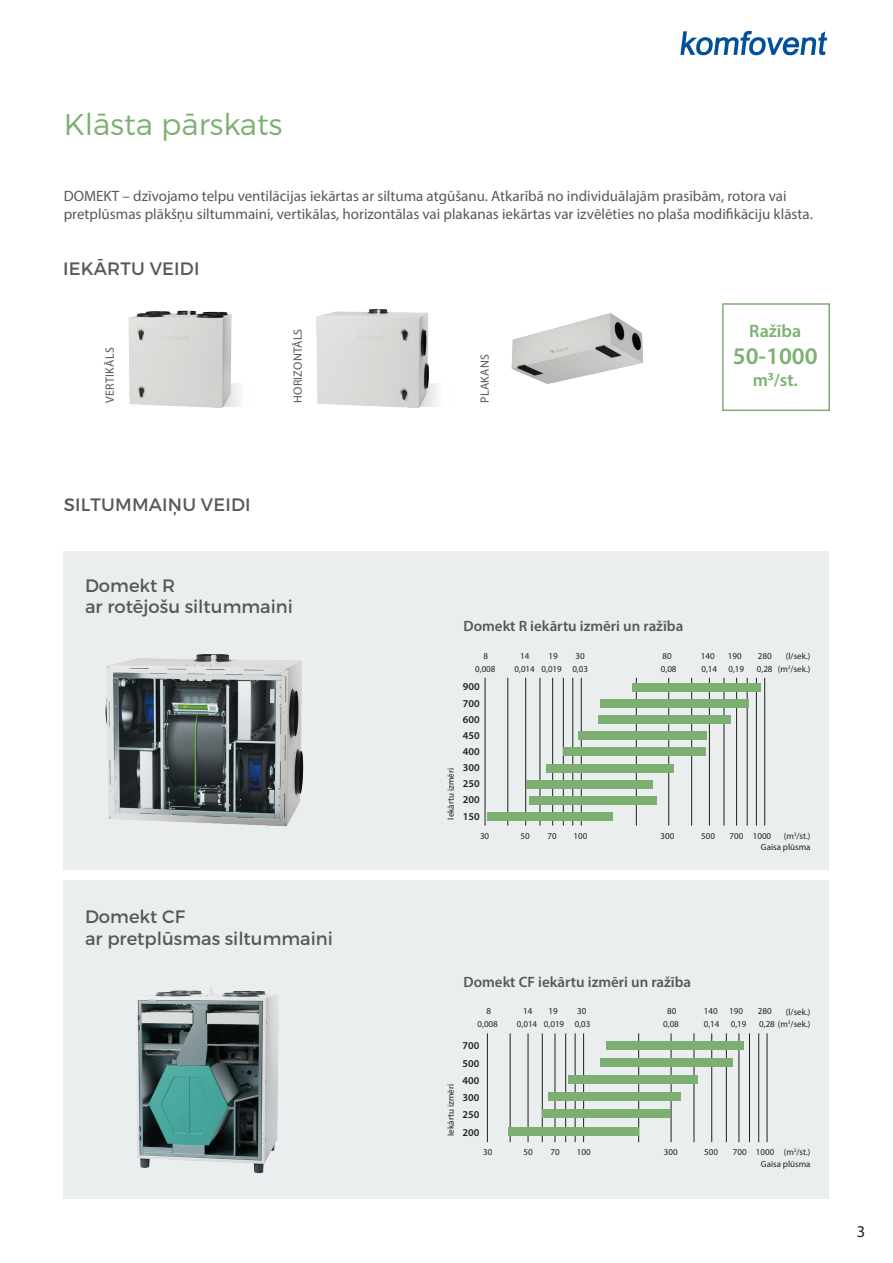
<style>
.page{position:relative;width:893px;height:1263px;background:#fff}
.page>*{position:absolute;margin:0;border:0;box-sizing:border-box;transform-origin:0 0}
.t1{font:300 30px "Montserrat";color:#7bb070}
.t2{font:600 24px "Myriad Pro";color:#7bb070}
.t3{font:18px/21.6px "Montserrat";color:#57585a}
.t4{font:600 18px "Myriad Pro";color:#7bb070}
.t5{font:16.5px "Myriad Pro";color:#231f20}
.t6{font:15px/18px "Myriad Pro";color:#57585a}
.t7{font:600 15px "Myriad Pro";color:#57585a}
.t8{font:12px "Myriad Pro";letter-spacing:.02em;color:#57585a}
.t9{font:600 10.5px/16.2px "Myriad Pro";color:#231f20;text-align:justify}
.t10{font:9px "Myriad Pro";color:#231f20}
</style>
<div class="page">
<svg style="left:680px;top:31px;width:147px;height:24px"></svg>
<svg style="left:235px;top:384px;width:4px;height:23px"></svg>
<svg style="left:433px;top:384px;width:4px;height:23px"></svg>
<div style="left:64px;top:880px;width:765px;height:319px;background:#ebeeef"></div>
<div style="left:64px;top:551px;width:765px;height:319px;background:#ebeeef"></div>
<img style="left:105px;top:654px;width:199px;height:173px">
<img style="left:136px;top:989px;width:143px;height:184px">
<hr style="left:487px;top:1033px;width:1px;height:109px;background:#231f20">
<hr style="left:510px;top:1033px;width:1px;height:109px;background:#231f20">
<hr style="left:528px;top:1033px;width:1px;height:109px;background:#231f20">
<hr style="left:542px;top:1033px;width:1px;height:109px;background:#231f20">
<hr style="left:554px;top:1033px;width:1px;height:109px;background:#231f20">
<hr style="left:565px;top:1033px;width:1px;height:109px;background:#231f20">
<hr style="left:575px;top:1033px;width:1px;height:109px;background:#231f20">
<hr style="left:583px;top:1033px;width:1px;height:109px;background:#231f20">
<hr style="left:638px;top:1033px;width:1px;height:109px;background:#231f20">
<hr style="left:671px;top:1033px;width:1px;height:109px;background:#231f20">
<hr style="left:694px;top:1033px;width:1px;height:109px;background:#231f20">
<hr style="left:711px;top:1033px;width:1px;height:109px;background:#231f20">
<hr style="left:726px;top:1033px;width:1px;height:109px;background:#231f20">
<hr style="left:738px;top:1033px;width:1px;height:109px;background:#231f20">
<hr style="left:749px;top:1033px;width:1px;height:109px;background:#231f20">
<hr style="left:758px;top:1033px;width:1px;height:109px;background:#231f20">
<hr style="left:767px;top:1033px;width:1px;height:109px;background:#231f20">
<div style="left:508px;top:1127px;width:131px;height:8px;background:#7bb070"></div>
<div style="left:542px;top:1109px;width:128px;height:9px;background:#7bb070"></div>
<div style="left:548px;top:1092px;width:133px;height:9px;background:#7bb070"></div>
<div style="left:568px;top:1075px;width:130px;height:9px;background:#7bb070"></div>
<div style="left:600px;top:1058px;width:133px;height:9px;background:#7bb070"></div>
<div style="left:607px;top:1041px;width:137px;height:9px;background:#7bb070"></div>
<div style="left:722px;top:303px;width:108px;height:108px;border:2px solid #7bb070"></div>
<img style="left:316px;top:309px;width:117px;height:99px">
<img style="left:128px;top:310px;width:107px;height:98px">
<img style="left:511px;top:313px;width:132px;height:71px">
<hr style="left:485px;top:678px;width:1px;height:147px;background:#231f20">
<hr style="left:508px;top:678px;width:1px;height:147px;background:#231f20">
<hr style="left:525px;top:678px;width:1px;height:147px;background:#231f20">
<hr style="left:540px;top:678px;width:1px;height:147px;background:#231f20">
<hr style="left:552px;top:678px;width:1px;height:147px;background:#231f20">
<hr style="left:563px;top:678px;width:1px;height:147px;background:#231f20">
<hr style="left:572px;top:678px;width:1px;height:147px;background:#231f20">
<hr style="left:581px;top:678px;width:1px;height:147px;background:#231f20">
<hr style="left:636px;top:678px;width:1px;height:147px;background:#231f20">
<hr style="left:668px;top:678px;width:1px;height:147px;background:#231f20">
<hr style="left:691px;top:678px;width:1px;height:147px;background:#231f20">
<hr style="left:709px;top:678px;width:1px;height:147px;background:#231f20">
<hr style="left:724px;top:678px;width:1px;height:147px;background:#231f20">
<hr style="left:736px;top:678px;width:1px;height:147px;background:#231f20">
<hr style="left:747px;top:678px;width:1px;height:147px;background:#231f20">
<hr style="left:756px;top:678px;width:1px;height:147px;background:#231f20">
<hr style="left:764px;top:678px;width:1px;height:147px;background:#231f20">
<div style="left:487px;top:812px;width:125px;height:9px;background:#7bb070"></div>
<div style="left:546px;top:764px;width:128px;height:8px;background:#7bb070"></div>
<div style="left:563px;top:748px;width:143px;height:8px;background:#7bb070"></div>
<div style="left:578px;top:731px;width:128px;height:9px;background:#7bb070"></div>
<div style="left:600px;top:699px;width:148px;height:9px;background:#7bb070"></div>
<div style="left:632px;top:683px;width:128px;height:8px;background:#7bb070"></div>
<div style="left:598px;top:715px;width:132px;height:9px;background:#7bb070"></div>
<div style="left:526px;top:780px;width:127px;height:8px;background:#7bb070"></div>
<div style="left:529px;top:796px;width:128px;height:9px;background:#7bb070"></div>
<h1 class="t1" style="left:64px;top:106px;width:220px">Klāsta pārskats</h1>
<p class="t6" style="left:64px;top:187px;width:751px">DOMEKT – dzīvojamo telpu ventilācijas iekārtas ar siltuma atgūšanu. Atkarībā no individuālajām prasībām, rotora vai pretplūsmas plākšņu siltummaini, vertikālas, horizontālas vai plakanas iekārtas var izvēlēties no plaša modifikāciju klāsta.</p>
<h3 class="t3" style="left:63px;top:257px;width:138px">IEKĀRTU VEIDI</h3>
<h3 class="t8" style="left:102px;top:403px;width:57px;rotate:-90deg">VERTIKĀLS</h3>
<h3 class="t3" style="left:64px;top:493px;width:188px">SILTUMMAIŅU VEIDI</h3>
<h3 class="t8" style="left:290px;top:403px;width:76px;rotate:-90deg">HORIZONTĀLS</h3>
<h3 class="t3" style="left:85px;top:574px;width:209px">Domekt R<br>ar rotējošu siltummaini</h3>
<h3 class="t3" style="left:85px;top:906px;width:249px">Domekt CF<br>ar pretplūsmas siltummaini</h3>
<h3 class="t8" style="left:477px;top:403px;width:50px;rotate:-90deg">PLAKANS</h3>
<h3 class="t4" style="left:749px;top:319px;width:53px">Ražība</h3>
<h2 class="t2" style="left:733px;top:340px;width:86px">50-1000</h2>
<h3 class="t4" style="left:753px;top:369px;width:47px">m³/st.</h3>
<p class="t10" style="left:445px;top:820px;width:53px;rotate:-90deg">Iekārtu izmēri</p>
<h3 class="t7" style="left:463px;top:616px;width:221px">Domekt R iekārtu izmēri un ražība</h3>
<p class="t10" style="left:483px;top:650px;width:6px">8</p>
<p class="t10" style="left:520px;top:650px;width:11px">14</p>
<p class="t10" style="left:549px;top:650px;width:11px">19</p>
<p class="t10" style="left:576px;top:650px;width:11px">30</p>
<p class="t10" style="left:663px;top:650px;width:11px">80</p>
<p class="t10" style="left:701px;top:650px;width:15px">140</p>
<p class="t10" style="left:728px;top:650px;width:15px">190</p>
<p class="t10" style="left:758px;top:650px;width:15px">280</p>
<p class="t10" style="left:786px;top:650px;width:26px">(l/sek.)</p>
<p class="t10" style="left:778px;top:663px;width:34px">(m<sup>3</sup>/sek.)</p>
<p class="t10" style="left:475px;top:663px;width:22px">0,008</p>
<p class="t10" style="left:515px;top:663px;width:75px">0,014 0,019 0,03</p>
<p class="t10" style="left:661px;top:663px;width:17px">0,08</p>
<p class="t10" style="left:701px;top:663px;width:17px">0,14</p>
<p class="t10" style="left:728px;top:663px;width:17px">0,19</p>
<p class="t10" style="left:757px;top:663px;width:17px">0,28</p>
<p class="t9" style="left:463px;top:678px;width:18px">900<br>700<br>600<br>450<br>400<br>300<br>250<br>200<br>150</p>
<p class="t10" style="left:480px;top:830px;width:11px">30</p>
<p class="t10" style="left:520px;top:830px;width:11px">50</p>
<p class="t10" style="left:547px;top:830px;width:11px">70</p>
<p class="t10" style="left:574px;top:830px;width:15px">100</p>
<p class="t10" style="left:661px;top:830px;width:15px">300</p>
<p class="t10" style="left:701px;top:830px;width:15px">500</p>
<p class="t10" style="left:730px;top:830px;width:43px">700 1000</p>
<p class="t10" style="left:784px;top:830px;width:28px">(m<sup>3</sup>/st.)</p>
<p class="t10" style="left:761px;top:841px;width:51px">Gaisa plūsma</p>
<p class="t10" style="left:445px;top:1136px;width:53px;rotate:-90deg">Iekārtu izmēri</p>
<h3 class="t7" style="left:463px;top:972px;width:229px">Domekt CF iekārtu izmēri un ražība</h3>
<p class="t10" style="left:486px;top:1006px;width:6px">8</p>
<p class="t10" style="left:523px;top:1006px;width:11px">14</p>
<p class="t10" style="left:549px;top:1006px;width:11px">19</p>
<p class="t10" style="left:577px;top:1006px;width:11px">30</p>
<p class="t10" style="left:667px;top:1006px;width:11px">80</p>
<p class="t10" style="left:704px;top:1006px;width:15px">140</p>
<p class="t10" style="left:729px;top:1006px;width:15px">190</p>
<p class="t10" style="left:758px;top:1006px;width:15px">280</p>
<p class="t10" style="left:786px;top:1006px;width:26px">(l/sek.)</p>
<p class="t10" style="left:478px;top:1019px;width:22px">0,008</p>
<p class="t10" style="left:517px;top:1019px;width:75px">0,014 0,019 0,03</p>
<p class="t10" style="left:663px;top:1019px;width:17px">0,08</p>
<p class="t10" style="left:704px;top:1019px;width:17px">0,14</p>
<p class="t10" style="left:731px;top:1019px;width:17px">0,19</p>
<p class="t10" style="left:759px;top:1019px;width:53px">0,28 (m<sup>3</sup>/sek.)</p>
<p class="t9" style="left:463px;top:1037px;width:18px;line-height:17.2px">700<br>500<br>400<br>300<br>250<br>200</p>
<p class="t10" style="left:483px;top:1146px;width:11px">30</p>
<p class="t10" style="left:524px;top:1146px;width:11px">50</p>
<p class="t10" style="left:551px;top:1146px;width:11px">70</p>
<p class="t10" style="left:577px;top:1146px;width:15px">100</p>
<p class="t10" style="left:664px;top:1146px;width:15px">300</p>
<p class="t10" style="left:704px;top:1146px;width:15px">500</p>
<p class="t10" style="left:733px;top:1146px;width:43px">700 1000</p>
<p class="t10" style="left:784px;top:1146px;width:28px">(m<sup>3</sup>/st.)</p>
<p class="t10" style="left:761px;top:1158px;width:51px">Gaisa plūsma</p>
<h3 class="t5" style="left:857px;top:1221px;width:10px">3</h3>
</div>
